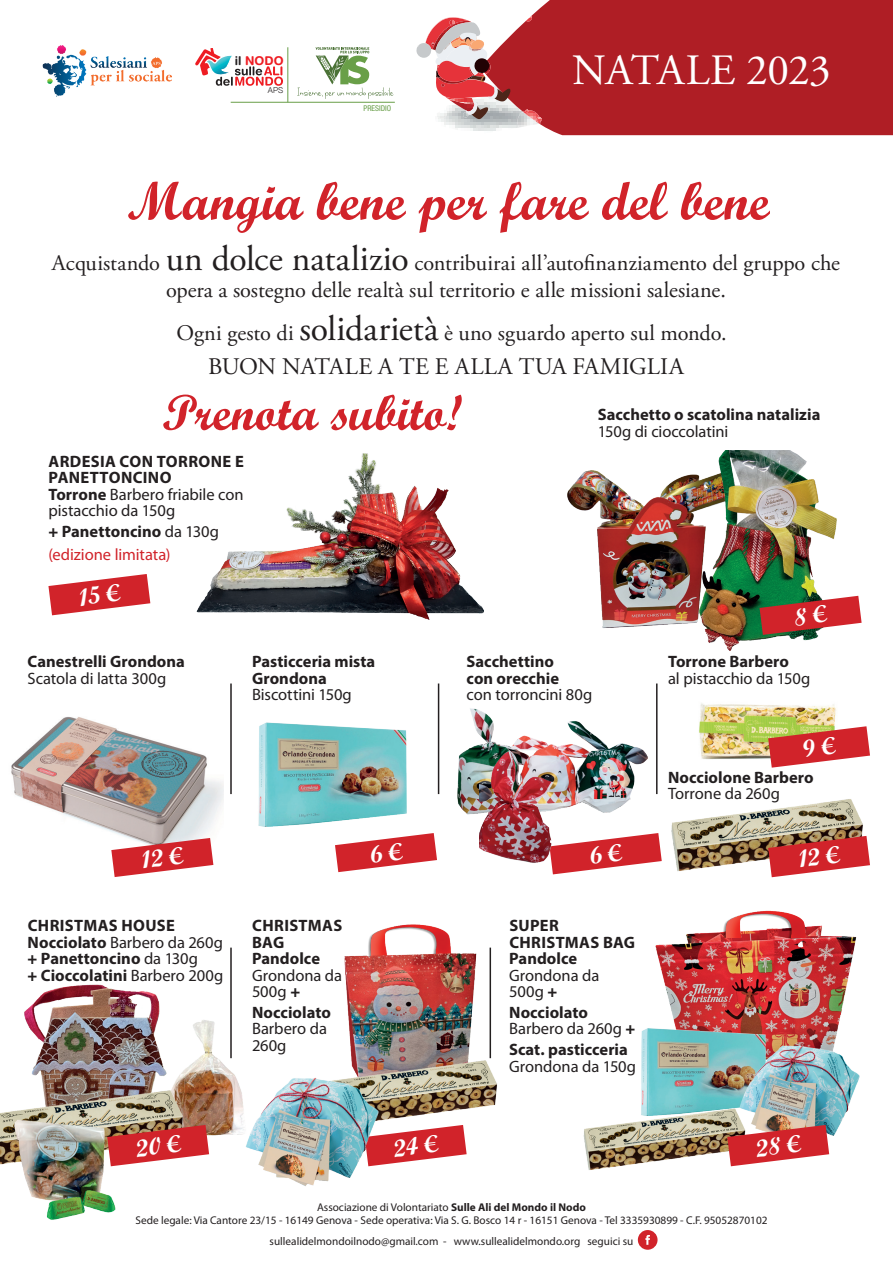
<style>
.page{position:relative;width:893px;height:1263px;background:#fff}
.page>*{position:absolute;margin:0;border:0;box-sizing:border-box;transform-origin:0 0}
.t1{font:700 54px "Script MT Std";color:#d1232a}
.t2{font:700 50.4px "Script MT Std";color:#d1232a}
.t3{font:43.2px "Adobe Garamond Pro";letter-spacing:-.01em;color:#fff}
.t4{font:23.7px "Adobe Garamond Pro";letter-spacing:.01em;color:#231f20}
.t5{font:22.35px/26.7px "Adobe Garamond Pro";color:#231f20;text-align:center}
.t6{font:700 16.5px/16.5px "Myriad Pro";letter-spacing:.005em;color:#231f20}
.t7{font:16.5px/16.5px "Myriad Pro";letter-spacing:-.005em;color:#231f20}
.t8{font:700 16.5px/16.5px "Myriad Pro";letter-spacing:.025em;color:#231f20}
.t9{font:16.5px/22.5px "Myriad Pro";letter-spacing:-.005em;color:#d1232a}
.t10{font:700 12.15px "Helvetica Rounded LT Std";color:#ee1d23}
.t11{font:11.25px/13.5px "Myriad Pro";color:#231f20;text-align:center}
.t12{font:300 8.1px "Helvetica Neue";color:#231f20}
.t13{font:condensed 7.95px "Helvetica Neue LT Std";color:#689e48}
.s1{color:#231f20}
.s2{font-size:35.7px}
.s3{font-weight:400}
.s4{font-weight:900;color:#231f20}
.s5{font-weight:700;color:#231f20}
.s6{font-weight:900}
.s7{font-weight:700}
</style>
<div class="page">
<img style="left:24px;top:984px;width:136px;height:98px">
<img style="left:119px;top:1015px;width:115px;height:121px">
<img style="left:699px;top:703px;width:137px;height:56px">
<img style="left:655px;top:937px;width:202px;height:84px">
<img style="left:686px;top:910px;width:168px;height:27px">
<img style="left:671px;top:799px;width:192px;height:79px">
<img style="left:344px;top:924px;width:148px;height:128px">
<svg style="left:638px;top:1230px;width:19px;height:20px"></svg>
<div style="left:542px;top:0;width:351px;height:135px;background:#af1e25"></div>
<img style="left:43px;top:46px;width:128px;height:50px">
<svg style="left:297px;top:6px;width:245px;height:125px"></svg>
<hr style="left:231px;top:102px;width:164px;height:1px;background:#689e48">
<hr style="left:288px;top:47px;width:1px;height:55px;background:#689e48">
<svg style="left:195px;top:48px;width:88px;height:38px"></svg>
<hr style="left:230px;top:947px;width:2px;height:111px;background:#231f20">
<hr style="left:438px;top:683px;width:1px;height:111px;background:#231f20">
<hr style="left:490px;top:947px;width:1px;height:111px;background:#231f20">
<hr style="left:656px;top:683px;width:1px;height:111px;background:#231f20">
<img style="left:11px;top:717px;width:212px;height:115px">
<img style="left:258px;top:722px;width:149px;height:105px">
<img style="left:457px;top:708px;width:191px;height:107px">
<img style="left:480px;top:708px;width:74px;height:167px">
<img style="left:406px;top:1052px;width:91px;height:65px">
<img style="left:234px;top:1042px;width:172px;height:144px">
<img style="left:0;top:1082px;width:185px;height:83px">
<img style="left:641px;top:1021px;width:81px;height:81px">
<img style="left:722px;top:1021px;width:138px;height:115px">
<img style="left:583px;top:1102px;width:164px;height:68px">
<img style="left:567px;top:471px;width:96px;height:157px">
<img style="left:663px;top:450px;width:196px;height:201px">
<hr style="left:230px;top:683px;width:2px;height:111px;background:#231f20">
<img style="left:196px;top:453px;width:287px;height:167px">
<img style="left:1px;top:1116px;width:128px;height:104px">
<svg style="left:48px;top:574px;width:102px;height:41px"></svg>
<svg style="left:549px;top:833px;width:113px;height:41px"></svg>
<svg style="left:335px;top:833px;width:102px;height:39px"></svg>
<svg style="left:365px;top:1125px;width:102px;height:41px"></svg>
<svg style="left:768px;top:836px;width:102px;height:41px;background:#cd4f4f"></svg>
<svg style="left:111px;top:805px;width:110px;height:72px"></svg>
<svg style="left:107px;top:1125px;width:102px;height:41px;background:#cc4e4e"></svg>
<svg style="left:727px;top:1125px;width:102px;height:41px"></svg>
<svg style="left:759px;top:596px;width:103px;height:39px;background:#b14e49"></svg>
<svg style="left:768px;top:726px;width:102px;height:42px"></svg>
<p class="t10" style="left:235px;top:53px;width:50px"><span class="s1">il</span> NODO</p>
<p class="t12" style="left:268px;top:84px;width:17px">APS</p>
<p class="t13" style="left:364px;top:104px;width:29px">PRESIDIO</p>
<h3 class="t3" style="left:572px;top:45px;width:260px">NATALE 2023</h3>
<h1 class="t1" style="left:127px;top:168px;width:644px">Mangia bene per fare del bene</h1>
<h3 class="t5" style="left:52px;top:251px;width:789px">Acquistando <span class="s2">un dolce natalizio</span> contribuirai all’autofinanziamento del gruppo che opera a sostegno delle realtà sul territorio e alle missioni salesiane.</h3>
<h3 class="t5" style="left:177px;top:320px;width:551px">Ogni gesto di <span class="s2">solidarietà</span> è uno sguardo aperto sul mondo.</h3>
<h3 class="t4" style="left:208px;top:353px;width:477px">BUON NATALE A TE E ALLA TUA FAMIGLIA</h3>
<h2 class="t2" style="left:163px;top:382px;width:301px">Prenota subito!</h2>
<p class="t8" style="left:48px;top:452px;width:197px">ARDESIA CON TORRONE E<br>PANETTONCINO<br>Torrone <span class="s3">Barbero friabile con pistacchio da 150g</span></p>
<p class="t9" style="left:48px;top:521px;width:172px"><span class="s4">+</span> <span class="s5">Panettoncino</span> <span class="s1">da 130g </span>(edizione limitata)</p>
<p class="t6" style="left:598px;top:406px;width:224px">Sacchetto o scatolina natalizia</p>
<p class="t7" style="left:598px;top:423px;width:132px">150g di cioccolatini</p>
<p class="t6" style="left:28px;top:653px;width:159px">Canestrelli Grondona</p>
<p class="t7" style="left:28px;top:670px;width:140px">Scatola di latta 300g</p>
<p class="t6" style="left:252px;top:653px;width:125px">Pasticceria mista<br>Grondona</p>
<p class="t7" style="left:252px;top:687px;width:101px">Biscottini 150g</p>
<p class="t6" style="left:467px;top:653px;width:94px">Sacchettino con orecchie</p>
<p class="t7" style="left:467px;top:687px;width:127px">con torroncini 80g</p>
<p class="t6" style="left:668px;top:653px;width:122px">Torrone Barbero</p>
<p class="t7" style="left:668px;top:670px;width:144px">al pistacchio da 150g</p>
<p class="t6" style="left:668px;top:769px;width:147px">Nocciolone Barbero</p>
<p class="t7" style="left:668px;top:786px;width:113px">Torrone da 260g</p>
<p class="t6" style="left:28px;top:917px;width:197px">CHRISTMAS HOUSE<br>Nocciolato <span class="s3">Barbero da 260g </span><span class="s6">+</span> Panettoncino <span class="s3">da 130g<br></span><span class="s6">+</span> Cioccolatini <span class="s3">Barbero 200g</span></p>
<p class="t6" style="left:509px;top:917px;width:127px">SUPER<br>CHRISTMAS BAG<br>Pandolce</p>
<p class="t6" style="left:252px;top:917px;width:92px">CHRISTMAS<br>BAG<br>Pandolce</p>
<p class="t7" style="left:252px;top:967px;width:92px">Grondona da<br>500g <span class="s6">+</span></p>
<p class="t6" style="left:252px;top:1003px;width:80px">Nocciolato</p>
<p class="t7" style="left:252px;top:1021px;width:76px">Barbero da<br>260g</p>
<p class="t7" style="left:509px;top:967px;width:92px">Grondona da<br>500g <span class="s6">+</span></p>
<p class="t7" style="left:509px;top:1004px;width:128px"><span class="s7">Nocciolato<br></span>Barbero da 260g <span class="s6">+</span></p>
<p class="t6" style="left:509px;top:1041px;width:120px">Scat. pasticceria</p>
<p class="t7" style="left:509px;top:1058px;width:128px">Grondona da 150g</p>
<p class="t11" style="left:135px;top:1200px;width:634px">Associazione di Volontariato <span class="s7">Sulle Ali del Mondo il Nodo<br></span>Sede legale: Via Cantore 23/15 - 16149 Genova - Sede operativa: Via S. G. Bosco 14 r - 16151 Genova - Tel 3335930899 - C.F. 95052870102</p>
<p class="t11" style="left:270px;top:1234px;width:365px">sullealidelmondoilnodo@gmail.com - www.sullealidelmondo.org seguici su</p>
</div>
